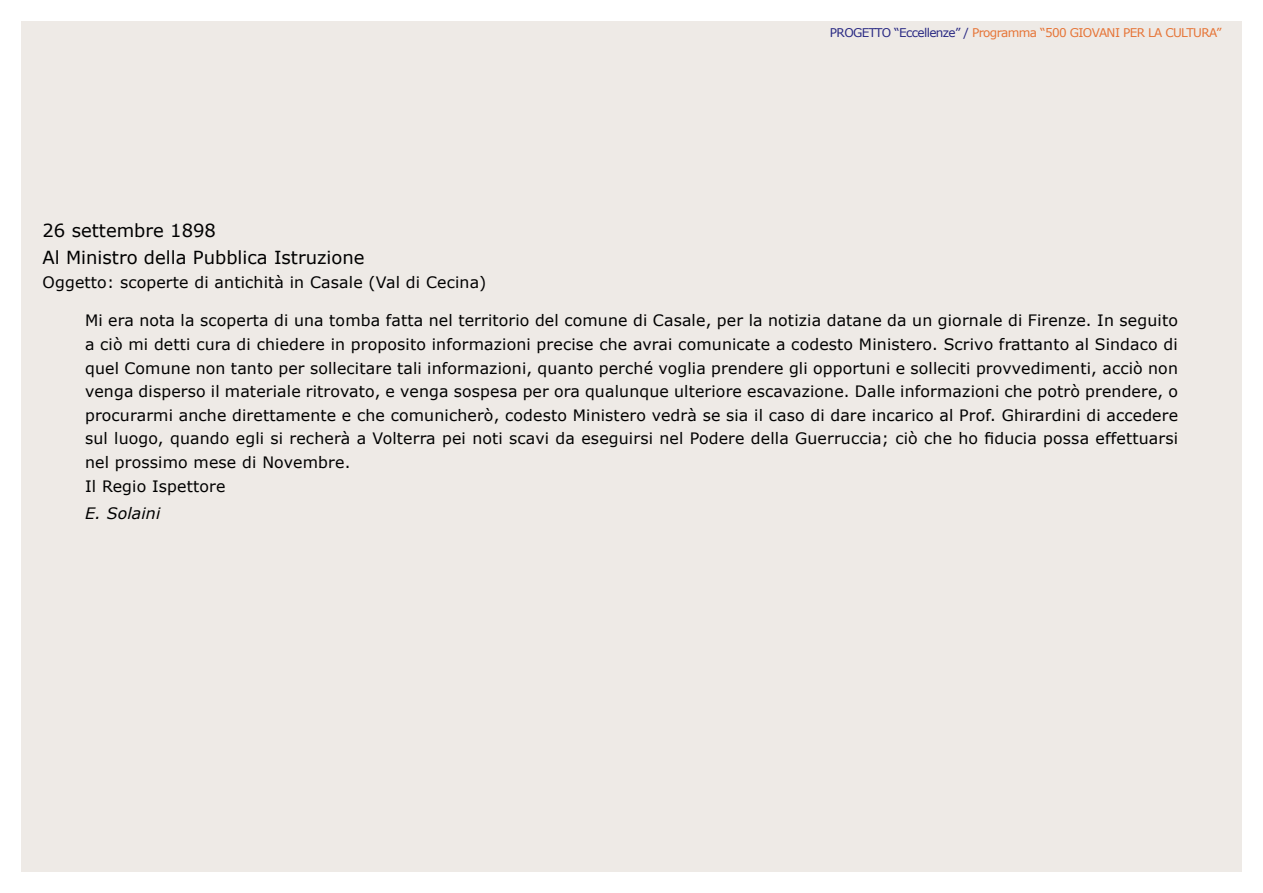
<style>
.page{position:relative;width:1263px;height:893px;background:#fff}
.page>*{position:absolute;margin:0;border:0;box-sizing:border-box;transform-origin:0 0}
.t1{font:18px/27px "Verdana";color:#000}
.t2{font:15.75px/23.7px "Verdana";letter-spacing:.01em;color:#000}
.t3{font:italic 15.75px "Verdana";letter-spacing:.01em;color:#000}
.t4{font:12px "Verdana";letter-spacing:-.05em;color:#e67436}
.s1{color:#292983}
</style>
<div class="page">
<div style="left:21px;top:21px;width:1221px;height:851px;background:#eeeae6"></div>
<p class="t4" style="left:830px;top:25px;width:393px"><span class="s1">PROGETTO “Eccellenze” /</span> Programma “500 GIOVANI PER LA CULTURA”</p>
<p class="t1" style="left:43px;top:217px;width:324px">26 settembre 1 898<br>Al Ministro della Pubblica Istruzione</p>
<p class="t2" style="left:43px;top:270px;width:445px">Oggetto: scoperte di antichità in Casale (Val di Cecina)</p>
<p class="t2" style="left:85px;top:309px;width:1094px">Mi era nota la scoperta di una tomba fatta nel territorio del comune di Casale, per la notizia datane da un giornale di Firenze. In seguito a ciò mi detti cura di chiedere in proposito informazioni precise che avrai comunicate a codesto Ministero. Scrivo frattanto al Sindaco di quel Comune non tanto per sollecitare tali informazioni, quanto perché voglia prendere gli opportuni e solleciti provvedimenti, acciò non venga disperso il materiale ritrovato, e venga sospesa per ora qualunque ulteriore escavazione. Dalle informazioni che potrò prendere, o procurarmi anche direttamente e che comunicherò, codesto Ministero vedrà se sia il caso di dare incarico al Prof. Ghirardini di accedere sul luogo, quando egli si recherà a Volterra pei noti scavi da eseguirsi nel Podere della Guerruccia; ciò che ho fiducia possa effettuarsi nel prossimo mese di Novembre.<br>Il Regio Ispettore</p>
<p class="t3" style="left:85px;top:502px;width:77px">E. Solaini</p>
</div>
